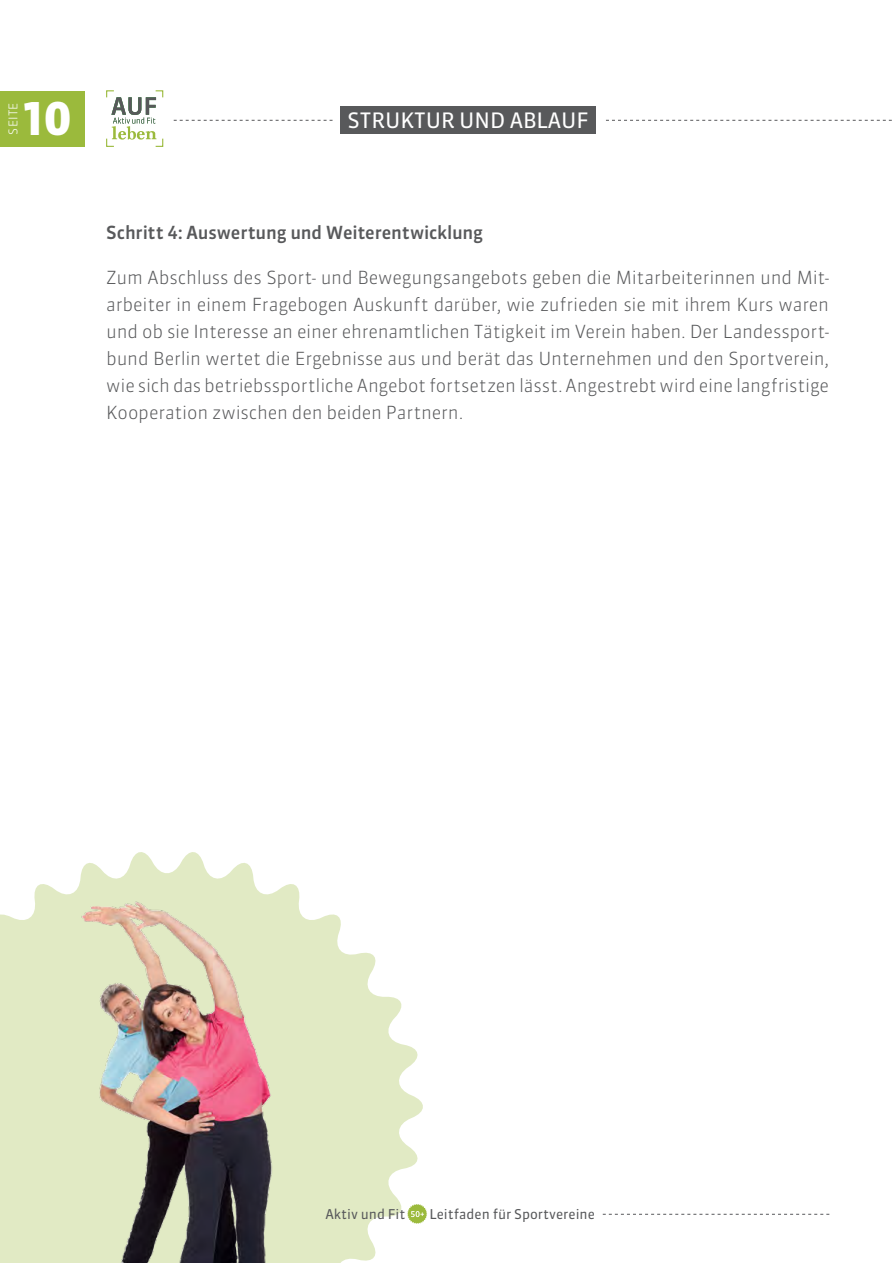
<style>
.page{position:relative;width:893px;height:1263px;background:#fff}
.page>*{position:absolute;margin:0;border:0;box-sizing:border-box;transform-origin:0 0}
.t1{font:900 45px "Sanuk LF";color:#fff}
.t2{font:21.15px "Sanuk";color:#fff}
.t3{font:300 18px/27px "Sanuk TF";letter-spacing:-.01em;color:#58595b;text-align:justify}
.t4{font:500 18px "Sanuk TF";letter-spacing:-.01em;color:#58595b}
.t5{font:13.5px "Sanuk";color:#58595b}
.t6{font:300 12px "Sanuk TF";letter-spacing:.015em;color:#fff}
</style>
<div class="page">
<svg style="left:106px;top:90px;width:58px;height:57px"></svg>
<div style="left:0;top:91px;width:85px;height:55px;background:#9bba3c"></div>
<svg style="left:0;top:852px;width:423px;height:411px;fill:#e1eac6"></svg>
<svg style="left:174px;top:120px;width:159px;height:1px"></svg>
<img style="left:21px;top:885px;width:321px;height:378px">
<div style="left:340px;top:107px;width:256px;height:27px;background:#58595b"></div>
<svg style="left:407px;top:1204px;width:20px;height:20px"></svg>
<svg style="left:603px;top:1214px;width:226px;height:1px"></svg>
<svg style="left:606px;top:120px;width:286px;height:1px"></svg>
<h1 class="t1" style="left:23px;top:91px;width:51px">10</h1>
<p class="t6" style="left:6px;top:135px;width:33px;rotate:-90deg">SEITE</p>
<p class="t2" style="left:347px;top:107px;width:239px">Struktur und Ablauf</p>
<p class="t4" style="left:106px;top:221px;width:378px">Schritt 4: Auswertung und Weiterentwicklung</p>
<p class="t3" style="left:106px;top:264px;width:724px">Zum Abschluss des Sport- und Bewegungsangebots geben die Mitarbeiterinnen und Mit&shy;arbeiter in einem Fragebogen Auskunft darüber, wie zufrieden sie mit ihrem Kurs waren und ob sie Interesse an einer ehrenamtlichen Tätigkeit im Verein haben. Der Landessport&shy;bund Berlin wertet die Ergebnisse aus und berät das Unternehmen und den Sportverein, wie sich das betriebssportliche Angebot fortsetzen lässt. Angestrebt wird eine langfristige Kooperation zwischen den beiden Partnern.</p>
<p class="t5" style="left:325px;top:1205px;width:82px">Aktiv und Fit</p>
<p class="t5" style="left:429px;top:1205px;width:167px">Leitfaden für Sportvereine</p>
</div>
